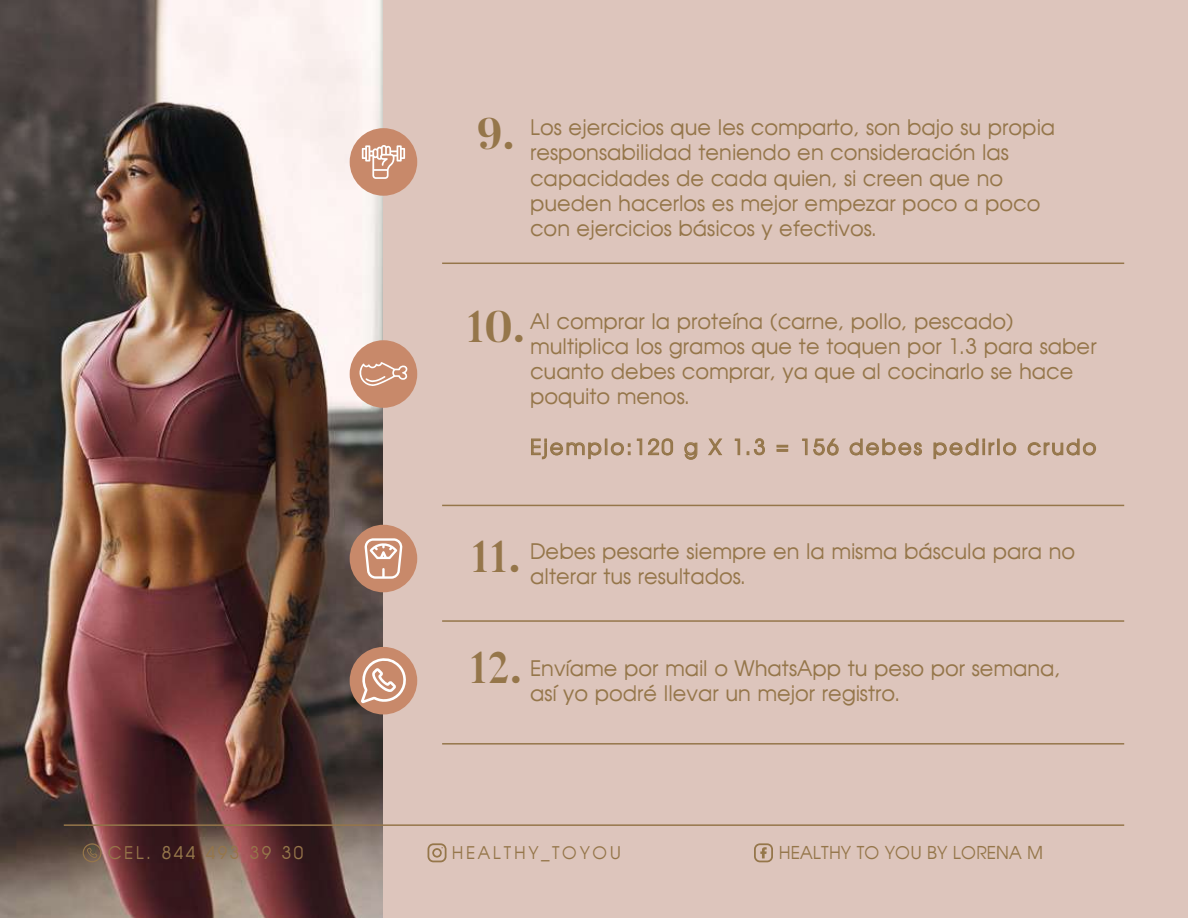
<style>
.page{position:relative;width:1188px;height:918px;background:#fff}
.page>*{position:absolute;margin:0;border:0;box-sizing:border-box;transform-origin:0 0}
.t1{font:700 44.1px "Butler";color:#95764a}
.t2{font:21px/25.2px "Avante";color:#95764a}
.t3{font:21px "Avante";letter-spacing:.1em;color:#95764a}
.t4{font:17.4px "Avante";color:#95764a}
.t5{font:17.1px "Avante";letter-spacing:.15em;color:#95764a}
</style>
<div class="page">
<img style="left:0;top:0;width:383px;height:918px">
<div style="left:383px;top:0;width:805px;height:918px;background:#ddc5bc"></div>
<svg style="left:83px;top:843px;width:19px;height:20px"></svg>
<svg style="left:428px;top:843px;width:19px;height:19px"></svg>
<svg style="left:754px;top:843px;width:19px;height:19px"></svg>
<hr style="left:64px;top:824px;width:1060px;height:2px;background:#95764a">
<svg style="left:531px;top:438px;width:143px;height:22px"></svg>
<svg style="left:684px;top:442px;width:14px;height:18px"></svg>
<svg style="left:708px;top:438px;width:15px;height:18px"></svg>
<svg style="left:734px;top:438px;width:7px;height:18px"></svg>
<svg style="left:747px;top:438px;width:18px;height:18px"></svg>
<svg style="left:777px;top:445px;width:11px;height:7px"></svg>
<svg style="left:802px;top:438px;width:37px;height:18px"></svg>
<svg style="left:849px;top:438px;width:73px;height:18px"></svg>
<svg style="left:933px;top:438px;width:62px;height:22px"></svg>
<div style="left:997px;top:439px;width:3px;height:16px;border:1px solid #95764a"></div>
<svg style="left:1003px;top:442px;width:14px;height:14px"></svg>
<svg style="left:1027px;top:438px;width:69px;height:18px"></svg>
<hr style="left:442px;top:263px;width:682px;height:1px;background:#95764a">
<hr style="left:442px;top:505px;width:682px;height:1px;background:#95764a">
<hr style="left:442px;top:620px;width:682px;height:2px;background:#95764a">
<hr style="left:442px;top:743px;width:682px;height:2px;background:#95764a">
<div style="left:350px;top:525px;width:67px;height:67px;background:#c8896a;border-radius:50%"></div>
<svg style="left:364px;top:538px;width:39px;height:41px"></svg>
<div style="left:350px;top:340px;width:67px;height:68px;background:#c8896a;border-radius:50%"></div>
<svg style="left:360px;top:362px;width:48px;height:24px"></svg>
<div style="left:350px;top:128px;width:67px;height:68px;background:#c8896a;border-radius:50%"></div>
<svg style="left:362px;top:145px;width:43px;height:34px"></svg>
<div style="left:350px;top:647px;width:67px;height:67px;background:#c8896a;border-radius:50%"></div>
<svg style="left:361px;top:658px;width:45px;height:45px"></svg>
<h1 class="t1" style="left:477px;top:105px;width:40px">9.</h1>
<p class="t2" style="left:530px;top:115px;width:527px">Los ejercicios que les comparto, son bajo su propia responsabilidad teniendo en consideración las capacidades de cada quien, si creen que no pueden hacerlos es mejor empezar poco a poco con ejercicios básicos y efectivos.</p>
<h1 class="t1" style="left:466px;top:299px;width:61px">10.</h1>
<p class="t2" style="left:530px;top:308px;width:568px">Al comprar la proteína (carne, pollo, pescado) multiplica los gramos que te toquen por 1.3 para saber cuanto debes comprar, ya que al cocinarlo se hace poquito menos.</p>
<p class="t3" style="left:530px;top:434px;width:568px">Ejemplo:120 g X 1.3 = 156 debes pedirlo crudo</p>
<h1 class="t1" style="left:471px;top:529px;width:52px">11.</h1>
<p class="t2" style="left:530px;top:538px;width:547px">Debes pesarte siempre en la misma báscula para no alterar tus resultados.</p>
<h1 class="t1" style="left:469px;top:640px;width:55px">12.</h1>
<p class="t2" style="left:530px;top:655px;width:532px">Envíame por mail o WhatsApp tu peso por semana, así yo podré llevar un mejor registro.</p>
<p class="t5" style="left:108px;top:842px;width:197px">CEL. 844 493 39 30</p>
<p class="t5" style="left:452px;top:842px;width:171px">HEALTHY_TOYOU</p>
<p class="t4" style="left:779px;top:842px;width:266px">HEALTHY TO YOU BY LORENA M</p>
</div>
